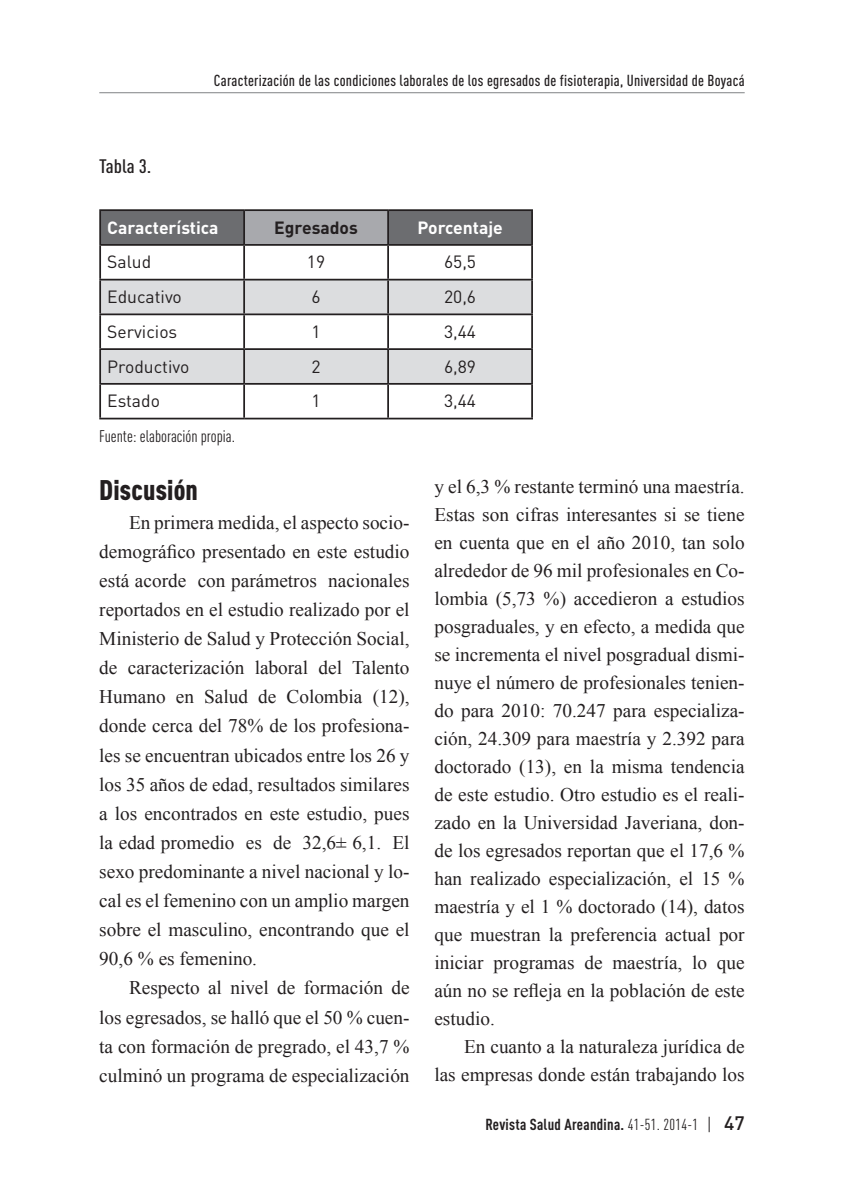
<style>
.page{position:relative;width:844px;height:1191px;background:#fff}
.page>*{position:absolute;margin:0;border:0;box-sizing:border-box;transform-origin:0 0}
.t1{font:900 condensed 28px "DIN Pro";letter-spacing:.005em;color:#231f20}
.t2{font:19.25px/28px "Times New Roman";color:#231f20;text-align:justify}
.t3{font:500 condensed 19.25px "DIN Pro";color:#231f20;scale:1.1 1}
.t4{font:500 19.25px "DIN Pro";color:#231f20}
.t5{font:17.5px "DIN Pro";color:#231f20}
.t6{font:700 17.5px "DIN Pro";color:#fff}
.t7{font:700 17.5px "DIN Pro";color:#231f20}
.t8{font:condensed 16.62px "DIN Pro";color:#231f20}
.t9{font:500 condensed 15.75px "DIN Pro";letter-spacing:.02em;color:#231f20}
.t10{font:700 condensed 15.75px "DIN Pro";letter-spacing:.02em;color:#231f20}
.s1{font-weight:400}
</style>
<div class="page">
<hr style="left:99px;top:92px;width:645px;height:1px;background:#808285">
<svg style="left:708px;top:1116px;width:1px;height:16px"></svg>
<div style="left:101px;top:211px;width:430px;height:33px;background:#6c6d70"></div>
<div style="left:244px;top:210px;width:144px;height:35px;background:#a8a9ad"></div>
<svg style="left:101px;top:280px;width:430px;height:103px;fill:#dcdddf"></svg>
<hr style="left:99px;top:209px;width:145px;height:2px;background:#231f20">
<hr style="left:99px;top:211px;width:2px;height:33px;background:#231f20">
<hr style="left:244px;top:209px;width:144px;height:2px;background:#231f20">
<hr style="left:243px;top:211px;width:2px;height:33px;background:#231f20">
<hr style="left:388px;top:209px;width:145px;height:2px;background:#231f20">
<hr style="left:387px;top:211px;width:2px;height:33px;background:#231f20">
<hr style="left:531px;top:211px;width:2px;height:33px;background:#231f20">
<hr style="left:99px;top:244px;width:145px;height:2px;background:#231f20">
<hr style="left:99px;top:246px;width:2px;height:33px;background:#231f20">
<hr style="left:244px;top:244px;width:144px;height:2px;background:#231f20">
<hr style="left:243px;top:246px;width:2px;height:33px;background:#231f20">
<hr style="left:388px;top:244px;width:145px;height:2px;background:#231f20">
<hr style="left:387px;top:246px;width:2px;height:33px;background:#231f20">
<hr style="left:531px;top:246px;width:2px;height:33px;background:#231f20">
<hr style="left:99px;top:279px;width:145px;height:1px;background:#231f20">
<hr style="left:99px;top:280px;width:2px;height:33px;background:#231f20">
<hr style="left:244px;top:279px;width:144px;height:1px;background:#231f20">
<hr style="left:243px;top:280px;width:2px;height:33px;background:#231f20">
<hr style="left:388px;top:279px;width:145px;height:1px;background:#231f20">
<hr style="left:387px;top:280px;width:2px;height:33px;background:#231f20">
<hr style="left:531px;top:280px;width:2px;height:33px;background:#231f20">
<hr style="left:99px;top:313px;width:145px;height:2px;background:#231f20">
<hr style="left:99px;top:315px;width:2px;height:33px;background:#231f20">
<hr style="left:244px;top:313px;width:144px;height:2px;background:#231f20">
<hr style="left:243px;top:315px;width:2px;height:33px;background:#231f20">
<hr style="left:388px;top:313px;width:145px;height:2px;background:#231f20">
<hr style="left:387px;top:315px;width:2px;height:33px;background:#231f20">
<hr style="left:531px;top:315px;width:2px;height:33px;background:#231f20">
<hr style="left:99px;top:348px;width:145px;height:2px;background:#231f20">
<hr style="left:99px;top:350px;width:2px;height:33px;background:#231f20">
<hr style="left:244px;top:348px;width:144px;height:2px;background:#231f20">
<hr style="left:243px;top:350px;width:2px;height:33px;background:#231f20">
<hr style="left:388px;top:348px;width:145px;height:2px;background:#231f20">
<hr style="left:387px;top:350px;width:2px;height:33px;background:#231f20">
<hr style="left:531px;top:350px;width:2px;height:33px;background:#231f20">
<hr style="left:99px;top:383px;width:145px;height:2px;background:#231f20">
<hr style="left:99px;top:385px;width:2px;height:33px;background:#231f20">
<hr style="left:244px;top:383px;width:144px;height:2px;background:#231f20">
<hr style="left:243px;top:385px;width:2px;height:33px;background:#231f20">
<hr style="left:388px;top:383px;width:145px;height:2px;background:#231f20">
<hr style="left:387px;top:385px;width:2px;height:33px;background:#231f20">
<hr style="left:531px;top:385px;width:2px;height:33px;background:#231f20">
<hr style="left:99px;top:418px;width:145px;height:1px;background:#231f20">
<hr style="left:244px;top:418px;width:144px;height:1px;background:#231f20">
<hr style="left:388px;top:418px;width:145px;height:1px;background:#231f20">
<p class="t3" style="left:99px;top:151px;width:49px">Tabla 3.</p>
<p class="t9" style="left:214px;top:68px;width:532px">Caracterización de las condiciones laborales de los egresados de fisioterapia, Universidad de Boyacá</p>
<p class="t6" style="left:107px;top:213px;width:113px">Característica</p>
<p class="t7" style="left:274px;top:213px;width:85px">Egresados</p>
<p class="t6" style="left:417px;top:213px;width:87px">Porcentaje</p>
<p class="t5" style="left:107px;top:248px;width:46px">Salud</p>
<p class="t5" style="left:307px;top:248px;width:20px">19</p>
<p class="t5" style="left:444px;top:248px;width:34px">65,5</p>
<p class="t5" style="left:107px;top:283px;width:76px">Educativo</p>
<p class="t5" style="left:311px;top:283px;width:11px">6</p>
<p class="t5" style="left:444px;top:283px;width:34px">20,6</p>
<p class="t5" style="left:107px;top:318px;width:72px">Servicios</p>
<p class="t5" style="left:311px;top:318px;width:11px">1</p>
<p class="t5" style="left:444px;top:318px;width:34px">3,44</p>
<p class="t5" style="left:107px;top:352px;width:84px">Productivo</p>
<p class="t5" style="left:311px;top:352px;width:11px">2</p>
<p class="t5" style="left:444px;top:352px;width:34px">6,89</p>
<p class="t5" style="left:107px;top:387px;width:54px">Estado</p>
<p class="t5" style="left:311px;top:387px;width:11px">1</p>
<p class="t5" style="left:444px;top:387px;width:34px">3,44</p>
<p class="t8" style="left:99px;top:424px;width:137px">Fuente: elaboración propia.</p>
<h1 class="t1" style="left:99px;top:468px;width:100px">Discusión</h1>
<p class="t2" style="left:99px;top:507px;width:312px;line-height:29.1px;text-indent:30px">En primera medida, el aspecto socio&shy;demográfico presentado en este estudio está acorde con parámetros nacionales reportados en el estudio realizado por el Ministerio de Salud y Protección Social, de caracterización laboral del Talento Humano en Salud de Colombia (12), donde cerca del 78% de los profesiona&shy;les se encuentran ubicados entre los 26 y los 35 años de edad, resultados similares a los encontrados en este estudio, pues la edad promedio es de 32,6± 6,1. El sexo predominante a nivel nacional y lo&shy;cal es el femenino con un amplio margen sobre el masculino, encontrando que el 90,6 % es femenino.</p>
<p class="t2" style="left:99px;top:973px;width:312px;line-height:29.1px;text-indent:30px">Respecto al nivel de formación de los egresados, se halló que el 50 % cuen&shy;ta con formación de pregrado, el 43,7 % culminó un programa de especialización</p>
<p class="t2" style="left:434px;top:472px;width:312px">y el 6,3 % restante terminó una maestría.<br>Estas son cifras interesantes si se tiene en cuenta que en el año 2010, tan solo alrededor de 96 mil profesionales en Co&shy;lombia (5,73 %) accedieron a estudios posgraduales, y en efecto, a medida que se incrementa el nivel posgradual dismi&shy;nuye el número de profesionales tenien&shy;do para 2010: 70.247 para especializa&shy;ción, 24.309 para maestría y 2.392 para doctorado (13), en la misma tendencia de este estudio. Otro estudio es el reali&shy;zado en la Universidad Javeriana, don&shy;de los egresados reportan que el 17,6 % han realizado especialización, el 15 % maestría y el 1 % doctorado (14), datos que muestran la preferencia actual por iniciar programas de maestría, lo que aún no se refleja en la población de este estudio.</p>
<p class="t2" style="left:434px;top:1032px;width:312px;text-align:right">En cuanto a la naturaleza jurídica de<br>las empresas donde están trabajando los</p>
<p class="t10" style="left:485px;top:1112px;width:214px">Revista Salud Areandina. <span class="s1">41-51. 2014-1</span></p>
<p class="t4" style="left:724px;top:1107px;width:22px">47</p>
</div>
